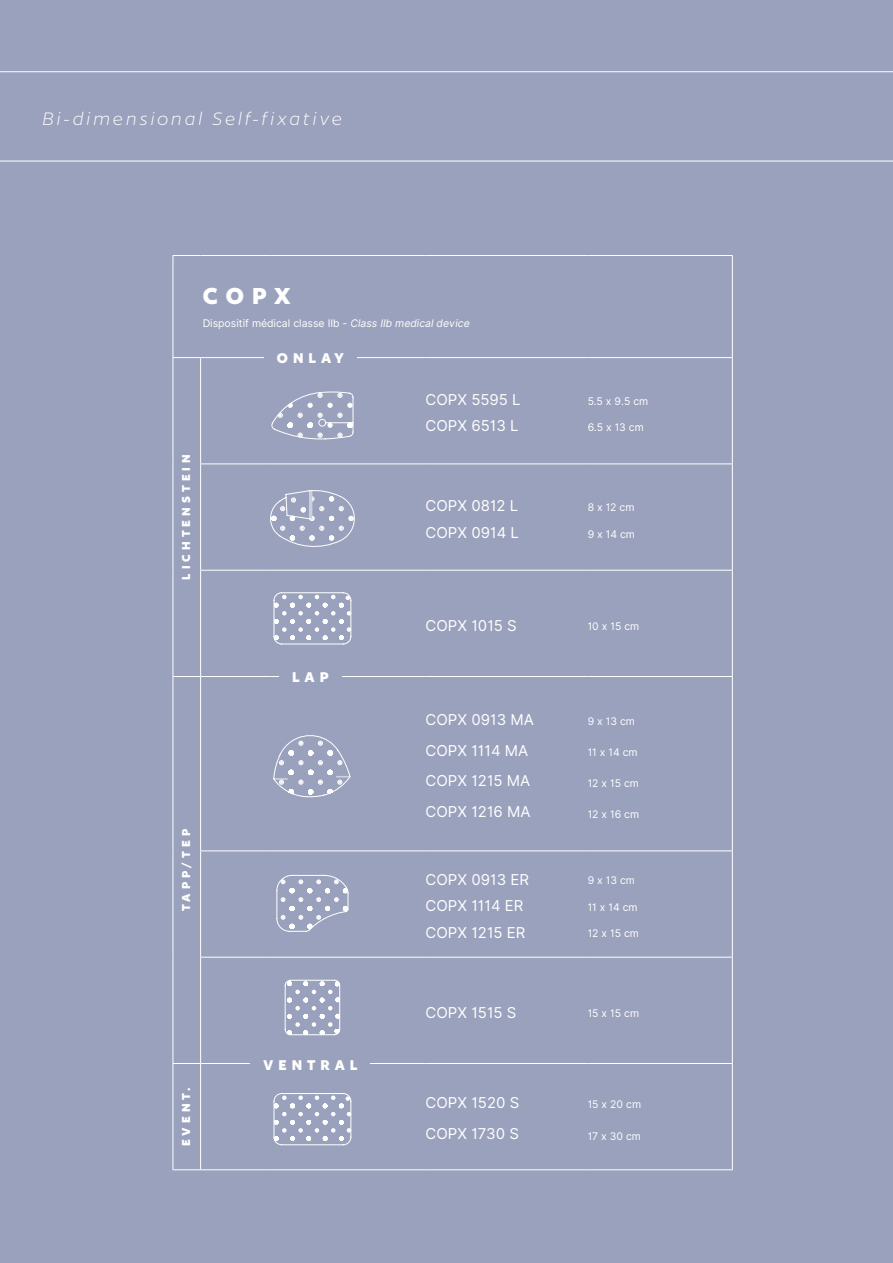
<style>
.page{position:relative;width:893px;height:1263px;background:#9aa1bc}
.page>*{position:absolute;margin:0;border:0;box-sizing:border-box;transform-origin:0 0}
.t1{font:700 27px "Author";color:#fff}
.t2{font:italic 300 21px "Author";letter-spacing:.15em;color:#fff}
.t3{font:700 16.5px "Author";letter-spacing:.3em;color:#fff}
.t4{font:15px/26.5px "Inter UI";color:#fff}
.t5{font:700 13.5px "Author";letter-spacing:.3em;color:#fff}
.t6{font:10.5px "Inter UI";color:#fff}
.s1{font-style:italic}
</style>
<div class="page">
<svg style="left:273px;top:1093px;width:79px;height:52px"></svg>
<svg style="left:273px;top:592px;width:79px;height:53px"></svg>
<svg style="left:284px;top:979px;width:56px;height:56px"></svg>
<svg style="left:270px;top:490px;width:85px;height:57px"></svg>
<svg style="left:276px;top:875px;width:73px;height:57px"></svg>
<svg style="left:271px;top:392px;width:83px;height:48px"></svg>
<svg style="left:273px;top:735px;width:78px;height:63px"></svg>
<svg style="left:173px;top:255px;width:28px;height:1px"></svg>
<hr style="left:173px;top:256px;width:1px;height:101px;background:#fff">
<hr style="left:201px;top:255px;width:70px;height:1px;background:#fff">
<hr style="left:271px;top:255px;width:155px;height:1px;background:#fff">
<hr style="left:426px;top:255px;width:162px;height:1px;background:#fff">
<hr style="left:588px;top:255px;width:145px;height:1px;background:#fff">
<hr style="left:732px;top:256px;width:1px;height:101px;background:#fff">
<hr style="left:271px;top:357px;width:155px;height:1px;background:#fff">
<hr style="left:426px;top:357px;width:162px;height:1px;background:#fff">
<hr style="left:588px;top:357px;width:145px;height:1px;background:#fff">
<hr style="left:732px;top:358px;width:1px;height:105px;background:#fff">
<hr style="left:271px;top:463px;width:155px;height:1px;background:#fff">
<hr style="left:426px;top:463px;width:162px;height:1px;background:#fff">
<hr style="left:588px;top:463px;width:145px;height:1px;background:#fff">
<hr style="left:732px;top:464px;width:1px;height:106px;background:#fff">
<hr style="left:271px;top:570px;width:155px;height:1px;background:#fff">
<hr style="left:426px;top:570px;width:162px;height:1px;background:#fff">
<hr style="left:588px;top:570px;width:145px;height:1px;background:#fff">
<hr style="left:732px;top:571px;width:1px;height:105px;background:#fff">
<hr style="left:271px;top:676px;width:155px;height:1px;background:#fff">
<hr style="left:426px;top:676px;width:162px;height:1px;background:#fff">
<hr style="left:588px;top:676px;width:145px;height:1px;background:#fff">
<hr style="left:732px;top:677px;width:1px;height:173px;background:#fff">
<hr style="left:271px;top:850px;width:155px;height:1px;background:#fff">
<hr style="left:426px;top:850px;width:162px;height:1px;background:#fff">
<hr style="left:588px;top:850px;width:145px;height:1px;background:#fff">
<hr style="left:732px;top:851px;width:1px;height:106px;background:#fff">
<hr style="left:271px;top:957px;width:155px;height:1px;background:#fff">
<hr style="left:426px;top:957px;width:162px;height:1px;background:#fff">
<hr style="left:588px;top:957px;width:145px;height:1px;background:#fff">
<hr style="left:732px;top:957px;width:1px;height:106px;background:#fff">
<hr style="left:271px;top:1063px;width:155px;height:1px;background:#fff">
<hr style="left:426px;top:1063px;width:162px;height:1px;background:#fff">
<hr style="left:588px;top:1063px;width:145px;height:1px;background:#fff">
<hr style="left:732px;top:1064px;width:1px;height:105px;background:#fff">
<hr style="left:271px;top:1169px;width:155px;height:1px;background:#fff">
<hr style="left:426px;top:1169px;width:162px;height:1px;background:#fff">
<hr style="left:588px;top:1169px;width:145px;height:1px;background:#fff">
<hr style="left:201px;top:357px;width:70px;height:1px;background:#fff">
<hr style="left:200px;top:463px;width:71px;height:1px;background:#fff">
<svg style="left:173px;top:1063px;width:28px;height:1px"></svg>
<hr style="left:200px;top:570px;width:71px;height:1px;background:#fff">
<svg style="left:173px;top:676px;width:28px;height:1px"></svg>
<svg style="left:173px;top:1169px;width:28px;height:1px"></svg>
<hr style="left:201px;top:676px;width:70px;height:1px;background:#fff">
<hr style="left:201px;top:1063px;width:70px;height:1px;background:#fff">
<hr style="left:201px;top:1169px;width:70px;height:1px;background:#fff">
<hr style="left:200px;top:850px;width:71px;height:1px;background:#fff">
<hr style="left:200px;top:957px;width:71px;height:1px;background:#fff">
<svg style="left:173px;top:357px;width:28px;height:1px"></svg>
<hr style="left:173px;top:358px;width:1px;height:106px;background:#fff">
<hr style="left:200px;top:358px;width:1px;height:105px;background:#fff">
<hr style="left:173px;top:464px;width:1px;height:106px;background:#fff">
<hr style="left:200px;top:464px;width:1px;height:106px;background:#fff">
<hr style="left:173px;top:570px;width:1px;height:106px;background:#fff">
<hr style="left:200px;top:571px;width:1px;height:105px;background:#fff">
<hr style="left:173px;top:677px;width:1px;height:174px;background:#fff">
<hr style="left:200px;top:677px;width:1px;height:173px;background:#fff">
<hr style="left:173px;top:851px;width:1px;height:106px;background:#fff">
<hr style="left:200px;top:851px;width:1px;height:106px;background:#fff">
<hr style="left:173px;top:957px;width:1px;height:106px;background:#fff">
<hr style="left:200px;top:957px;width:1px;height:106px;background:#fff">
<hr style="left:173px;top:1064px;width:1px;height:105px;background:#fff">
<hr style="left:200px;top:1064px;width:1px;height:105px;background:#fff">
<div style="left:279px;top:670px;width:63px;height:13px;background:#9aa1bc"></div>
<div style="left:250px;top:1057px;width:120px;height:14px;background:#9aa1bc"></div>
<div style="left:264px;top:350px;width:93px;height:14px;background:#9aa1bc"></div>
<hr style="left:0;top:71px;width:893px;height:1px;background:#fff">
<hr style="left:0;top:161px;width:893px;height:1px;background:#fff">
<h2 class="t2" style="left:43px;top:109px;width:301px">Bi-dimensional Self-fixative</h2>
<h1 class="t1" style="left:203px;top:281px;width:90px">COPX</h1>
<p class="t6" style="left:203px;top:316px;width:269px">Dispositif médical classe IIb - <span class="s1">Class IIb medical device</span></p>
<p class="t5" style="left:179px;top:580px;width:127px;rotate:-90deg">LICHTENSTEIN</p>
<p class="t5" style="left:179px;top:911px;width:84px;rotate:-90deg">TAPP/TEP</p>
<h3 class="t3" style="left:277px;top:349px;width:68px">ONLAY</h3>
<h3 class="t3" style="left:292px;top:668px;width:38px">LAP</h3>
<h3 class="t3" style="left:263px;top:1056px;width:96px">VENTRAL</h3>
<h3 class="t4" style="left:426px;top:386px;width:97px">COPX 5595 L<br>COPX 6513 L</h3>
<p class="t6" style="left:588px;top:393px;width:62px">5.5 x 9.5 cm</p>
<p class="t6" style="left:588px;top:420px;width:58px">6.5 x 13 cm</p>
<h3 class="t4" style="left:426px;top:493px;width:95px">COPX 0812 L<br>COPX 0914 L</h3>
<p class="t6" style="left:588px;top:500px;width:48px">8 x 12 cm</p>
<p class="t6" style="left:588px;top:526px;width:49px">9 x 14 cm</p>
<h3 class="t4" style="left:426px;top:612px;width:93px">COPX 1015 S</h3>
<p class="t6" style="left:588px;top:619px;width:53px">10 x 15 cm</p>
<h3 class="t4" style="left:426px;top:704px;width:110px;line-height:30.8px">COPX 0913 MA<br>COPX 1114 MA<br>COPX 1215 MA<br>COPX 1216 MA</h3>
<p class="t6" style="left:588px;top:714px;width:49px">9 x 13 cm</p>
<p class="t6" style="left:588px;top:745px;width:52px">11 x 14 cm</p>
<p class="t6" style="left:588px;top:776px;width:53px">12 x 15 cm</p>
<p class="t6" style="left:588px;top:807px;width:53px">12 x 16 cm</p>
<h3 class="t4" style="left:426px;top:866px;width:105px">COPX 0913 ER<br>COPX 1114 ER<br>COPX 1215 ER</h3>
<p class="t6" style="left:588px;top:872px;width:49px">9 x 13 cm</p>
<p class="t6" style="left:588px;top:899px;width:52px">11 x 14 cm</p>
<p class="t6" style="left:588px;top:926px;width:53px">12 x 15 cm</p>
<h3 class="t4" style="left:426px;top:999px;width:92px">COPX 1515 S</h3>
<p class="t6" style="left:588px;top:1006px;width:53px">15 x 15 cm</p>
<p class="t5" style="left:179px;top:1146px;width:61px;rotate:-90deg">EVENT.</p>
<h3 class="t4" style="left:426px;top:1088px;width:95px;line-height:30.8px">COPX 1520 S<br>COPX 1730 S</h3>
<p class="t6" style="left:588px;top:1097px;width:55px">15 x 20 cm</p>
<p class="t6" style="left:588px;top:1128px;width:55px">17 x 30 cm</p>
</div>
